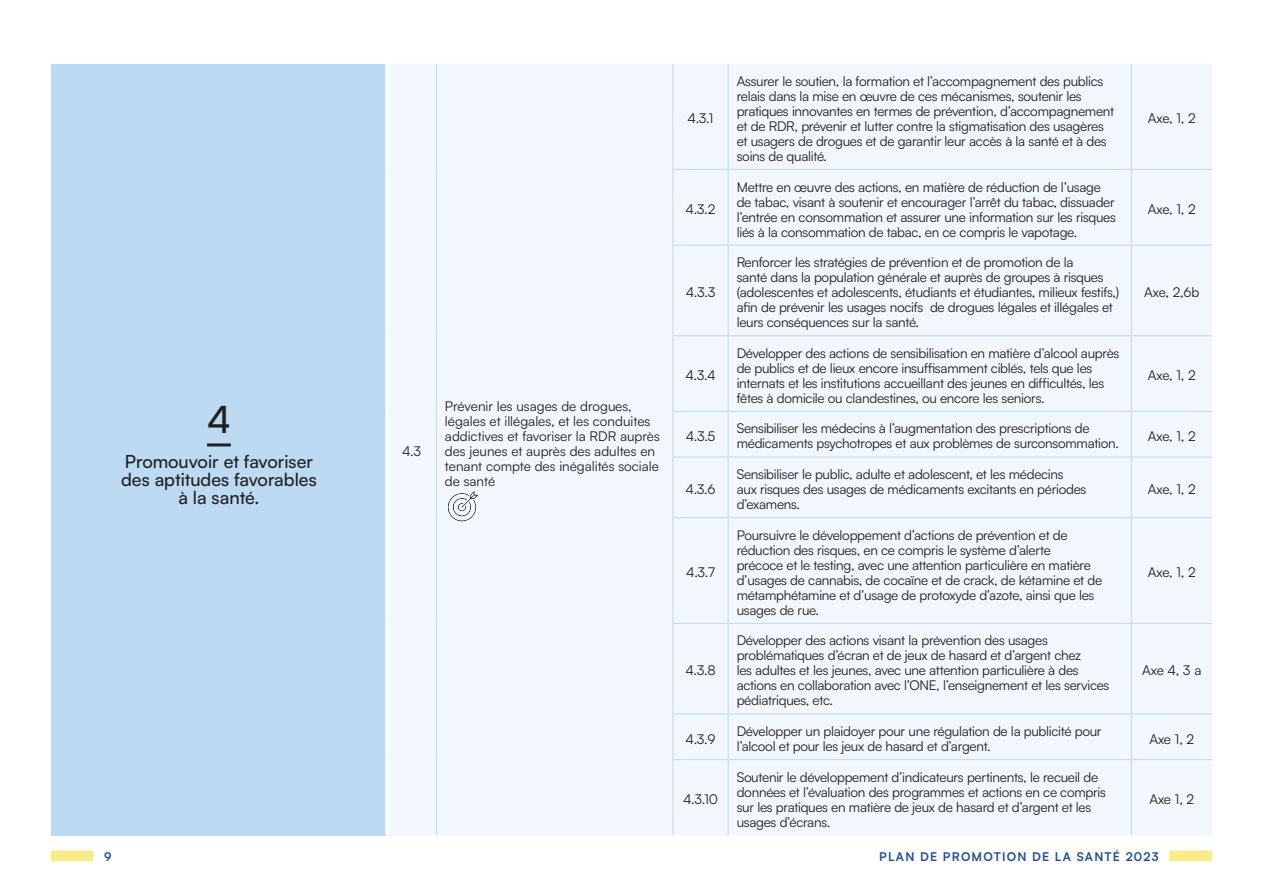
<style>
.page{position:relative;width:1263px;height:893px;background:#fff}
.page>*{position:absolute;margin:0;border:0;box-sizing:border-box;transform-origin:0 0}
.t1{font:500 37.5px "Satoshi";color:#231f20}
.t2{font:500 18px/18px "Satoshi";color:#231f20;text-align:center}
.t3{font:13.5px/15px "Satoshi";letter-spacing:-.02em;color:#231f20}
.t4{font:13.5px/15px "Satoshi";color:#231f20}
.t5{font:700 12px "Satoshi";letter-spacing:.1em;color:#244ea1}
</style>
<div class="page">
<div style="left:1169px;top:851px;width:43px;height:10px;background:#faeb87"></div>
<div style="left:51px;top:851px;width:43px;height:10px;background:#faeb87"></div>
<div style="left:51px;top:64px;width:336px;height:771px;background:#bcdaf2"></div>
<div style="left:388px;top:64px;width:824px;height:771px;background:#f1f7fc"></div>
<hr style="left:385px;top:64px;width:3px;height:105px;background:#fff">
<hr style="left:385px;top:169px;width:3px;height:76px;background:#fff">
<hr style="left:385px;top:245px;width:3px;height:91px;background:#fff">
<hr style="left:385px;top:336px;width:3px;height:75px;background:#fff">
<hr style="left:385px;top:411px;width:3px;height:46px;background:#fff">
<hr style="left:385px;top:457px;width:3px;height:61px;background:#fff">
<hr style="left:385px;top:518px;width:3px;height:105px;background:#fff">
<hr style="left:385px;top:623px;width:3px;height:91px;background:#fff">
<hr style="left:385px;top:714px;width:3px;height:46px;background:#fff">
<hr style="left:385px;top:760px;width:3px;height:75px;background:#fff">
<hr style="left:436px;top:64px;width:1px;height:105px;background:#bcdaf2">
<hr style="left:436px;top:169px;width:1px;height:76px;background:#bcdaf2">
<hr style="left:436px;top:245px;width:1px;height:91px;background:#bcdaf2">
<hr style="left:436px;top:336px;width:1px;height:75px;background:#bcdaf2">
<hr style="left:436px;top:411px;width:1px;height:46px;background:#bcdaf2">
<hr style="left:436px;top:457px;width:1px;height:61px;background:#bcdaf2">
<hr style="left:436px;top:518px;width:1px;height:105px;background:#bcdaf2">
<hr style="left:436px;top:623px;width:1px;height:91px;background:#bcdaf2">
<hr style="left:436px;top:714px;width:1px;height:46px;background:#bcdaf2">
<hr style="left:436px;top:760px;width:1px;height:75px;background:#bcdaf2">
<hr style="left:672px;top:64px;width:1px;height:105px;background:#bcdaf2">
<hr style="left:728px;top:64px;width:1px;height:105px;background:#bcdaf2">
<hr style="left:1131px;top:64px;width:1px;height:105px;background:#bcdaf2">
<hr style="left:672px;top:169px;width:56px;height:1px;background:#bcdaf2">
<hr style="left:672px;top:170px;width:1px;height:75px;background:#bcdaf2">
<hr style="left:728px;top:169px;width:403px;height:1px;background:#bcdaf2">
<hr style="left:728px;top:170px;width:1px;height:75px;background:#bcdaf2">
<hr style="left:1131px;top:169px;width:81px;height:1px;background:#bcdaf2">
<hr style="left:1131px;top:170px;width:1px;height:75px;background:#bcdaf2">
<hr style="left:672px;top:245px;width:56px;height:1px;background:#bcdaf2">
<hr style="left:672px;top:245px;width:1px;height:90px;background:#bcdaf2">
<hr style="left:728px;top:245px;width:403px;height:1px;background:#bcdaf2">
<hr style="left:728px;top:245px;width:1px;height:90px;background:#bcdaf2">
<hr style="left:1131px;top:245px;width:81px;height:1px;background:#bcdaf2">
<hr style="left:1131px;top:245px;width:1px;height:90px;background:#bcdaf2">
<hr style="left:672px;top:335px;width:56px;height:1px;background:#bcdaf2">
<hr style="left:672px;top:336px;width:1px;height:75px;background:#bcdaf2">
<hr style="left:728px;top:335px;width:403px;height:1px;background:#bcdaf2">
<hr style="left:728px;top:336px;width:1px;height:75px;background:#bcdaf2">
<hr style="left:1131px;top:335px;width:81px;height:1px;background:#bcdaf2">
<hr style="left:1131px;top:336px;width:1px;height:75px;background:#bcdaf2">
<hr style="left:672px;top:411px;width:56px;height:1px;background:#bcdaf2">
<hr style="left:672px;top:412px;width:1px;height:45px;background:#bcdaf2">
<hr style="left:728px;top:411px;width:403px;height:1px;background:#bcdaf2">
<hr style="left:728px;top:412px;width:1px;height:45px;background:#bcdaf2">
<hr style="left:1131px;top:411px;width:81px;height:1px;background:#bcdaf2">
<hr style="left:1131px;top:412px;width:1px;height:45px;background:#bcdaf2">
<hr style="left:672px;top:457px;width:56px;height:1px;background:#bcdaf2">
<hr style="left:672px;top:457px;width:1px;height:60px;background:#bcdaf2">
<hr style="left:728px;top:457px;width:403px;height:1px;background:#bcdaf2">
<hr style="left:728px;top:457px;width:1px;height:60px;background:#bcdaf2">
<hr style="left:1131px;top:457px;width:81px;height:1px;background:#bcdaf2">
<hr style="left:1131px;top:457px;width:1px;height:60px;background:#bcdaf2">
<hr style="left:672px;top:517px;width:56px;height:1px;background:#bcdaf2">
<hr style="left:672px;top:518px;width:1px;height:105px;background:#bcdaf2">
<hr style="left:728px;top:517px;width:403px;height:1px;background:#bcdaf2">
<hr style="left:728px;top:518px;width:1px;height:105px;background:#bcdaf2">
<hr style="left:1131px;top:517px;width:81px;height:1px;background:#bcdaf2">
<hr style="left:1131px;top:518px;width:1px;height:105px;background:#bcdaf2">
<hr style="left:672px;top:623px;width:56px;height:1px;background:#bcdaf2">
<hr style="left:672px;top:624px;width:1px;height:90px;background:#bcdaf2">
<hr style="left:728px;top:623px;width:403px;height:1px;background:#bcdaf2">
<hr style="left:728px;top:624px;width:1px;height:90px;background:#bcdaf2">
<hr style="left:1131px;top:623px;width:81px;height:1px;background:#bcdaf2">
<hr style="left:1131px;top:624px;width:1px;height:90px;background:#bcdaf2">
<hr style="left:672px;top:714px;width:56px;height:1px;background:#bcdaf2">
<hr style="left:672px;top:714px;width:1px;height:45px;background:#bcdaf2">
<hr style="left:728px;top:714px;width:403px;height:1px;background:#bcdaf2">
<hr style="left:728px;top:714px;width:1px;height:45px;background:#bcdaf2">
<hr style="left:1131px;top:714px;width:81px;height:1px;background:#bcdaf2">
<hr style="left:1131px;top:714px;width:1px;height:45px;background:#bcdaf2">
<hr style="left:672px;top:759px;width:56px;height:1px;background:#bcdaf2">
<hr style="left:672px;top:760px;width:1px;height:75px;background:#bcdaf2">
<hr style="left:728px;top:759px;width:403px;height:1px;background:#bcdaf2">
<hr style="left:728px;top:760px;width:1px;height:75px;background:#bcdaf2">
<hr style="left:1131px;top:759px;width:81px;height:1px;background:#bcdaf2">
<hr style="left:1131px;top:760px;width:1px;height:75px;background:#bcdaf2">
<hr style="left:207px;top:443px;width:24px;height:3px;background:#231f20">
<img style="left:445px;top:488px;width:36px;height:36px">
<h1 class="t1" style="left:207px;top:393px;width:25px">4</h1>
<h2 class="t2" style="left:121px;top:452px;width:197px">Promouvoir et favoriser des aptitudes favorables à la santé.</h2>
<p class="t3" style="left:402px;top:443px;width:20px">4.3</p>
<p class="t4" style="left:445px;top:398px;width:216px">Prévenir les usages de drogues, légales et illégales, et les conduites addictives et favoriser la RDR auprès des jeunes et auprès des adultes en tenant compte des inégalités sociale de santé</p>
<p class="t3" style="left:688px;top:111px;width:27px">4.3.1</p>
<p class="t3" style="left:737px;top:73px;width:379px">Assurer le soutien, la formation et l’accompagnement des publics relais dans la mise en œuvre de ces mécanismes, soutenir les pratiques innovantes en termes de prévention, d’accompagnement et de RDR, prévenir et lutter contre la stigmatisation des usagères et usagers de drogues et de garantir leur accès à la santé et à des soins de qualité.</p>
<p class="t3" style="left:1148px;top:110px;width:49px">Axe, 1, 2</p>
<p class="t3" style="left:686px;top:201px;width:31px">4.3.2</p>
<p class="t3" style="left:737px;top:179px;width:381px">Mettre en œuvre des actions, en matière de réduction de l’usage de tabac, visant à soutenir et encourager l’arrêt du tabac, dissuader l’entrée en consommation et assurer une information sur les risques liés à la consommation de tabac, en ce compris le vapotage.</p>
<p class="t3" style="left:1148px;top:201px;width:49px">Axe, 1, 2</p>
<p class="t3" style="left:686px;top:284px;width:31px">4.3.3</p>
<p class="t3" style="left:737px;top:254px;width:384px">Renforcer les stratégies de prévention et de promotion de la<br>santé dans la population générale et auprès de groupes à risques (adolescentes et adolescents, étudiants et étudiantes, milieux festifs,) afin de prévenir les usages nocifs de drogues légales et illégales et leurs conséquences sur la santé.</p>
<p class="t3" style="left:1144px;top:284px;width:57px">Axe, 2,6b</p>
<p class="t3" style="left:685px;top:367px;width:32px">4.3.4</p>
<p class="t3" style="left:737px;top:345px;width:384px">Développer des actions de sensibilisation en matière d’alcool auprès de publics et de lieux encore insuffisamment ciblés, tels que les internats et les institutions accueillant des jeunes en difficultés, les fêtes à domicile ou clandestines, ou encore les seniors.</p>
<p class="t3" style="left:1148px;top:367px;width:49px">Axe, 1, 2</p>
<p class="t3" style="left:686px;top:428px;width:31px">4.3.5</p>
<p class="t3" style="left:737px;top:421px;width:384px">Sensibiliser les médecins à l’augmentation des prescriptions de médicaments psychotropes et aux problèmes de surconsommation.</p>
<p class="t3" style="left:1148px;top:428px;width:49px">Axe, 1, 2</p>
<p class="t3" style="left:686px;top:481px;width:31px">4.3.6</p>
<p class="t3" style="left:737px;top:466px;width:351px">Sensibiliser le public, adulte et adolescent, et les médecins aux risques des usages de médicaments excitants en périodes d’examens.</p>
<p class="t3" style="left:1148px;top:481px;width:49px">Axe, 1, 2</p>
<p class="t3" style="left:686px;top:564px;width:30px">4.3.7</p>
<p class="t3" style="left:685px;top:662px;width:32px">4.3.8</p>
<p class="t3" style="left:737px;top:527px;width:367px">Poursuivre le développement d’actions de prévention et de réduction des risques, en ce compris le système d’alerte<br>précoce et le testing, avec une attention particulière en matière d’usages de cannabis, de cocaïne et de crack, de kétamine et de métamphétamine et d’usage de protoxyde d’azote, ainsi que les usages de rue.</p>
<p class="t3" style="left:737px;top:632px;width:374px">Développer des actions visant la prévention des usages problématiques d’écran et de jeux de hasard et d’argent chez<br>les adultes et les jeunes, avec une attention particulière à des actions en collaboration avec l’ONE, l’enseignement et les services pédiatriques, etc.</p>
<p class="t3" style="left:1148px;top:564px;width:49px">Axe, 1, 2</p>
<p class="t3" style="left:1142px;top:662px;width:61px">Axe 4, 3 a</p>
<p class="t3" style="left:685px;top:731px;width:31px">4.3.9</p>
<p class="t3" style="left:737px;top:723px;width:366px">Développer un plaidoyer pour une régulation de la publicité pour l’alcool et pour les jeux de hasard et d’argent.</p>
<p class="t3" style="left:1149px;top:731px;width:46px">Axe 1, 2</p>
<p class="t3" style="left:683px;top:791px;width:37px">4.3.10</p>
<p class="t3" style="left:737px;top:769px;width:371px">Soutenir le développement d’indicateurs pertinents, le recueil de données et l’évaluation des programmes et actions en ce compris sur les pratiques en matière de jeux de hasard et d’argent et les usages d’écrans.</p>
<p class="t3" style="left:1149px;top:791px;width:46px">Axe 1, 2</p>
<p class="t5" style="left:104px;top:848px;width:9px">9</p>
<p class="t5" style="left:879px;top:848px;width:281px">PLAN DE PROMOTION DE LA SANTÉ 2023</p>
</div>
